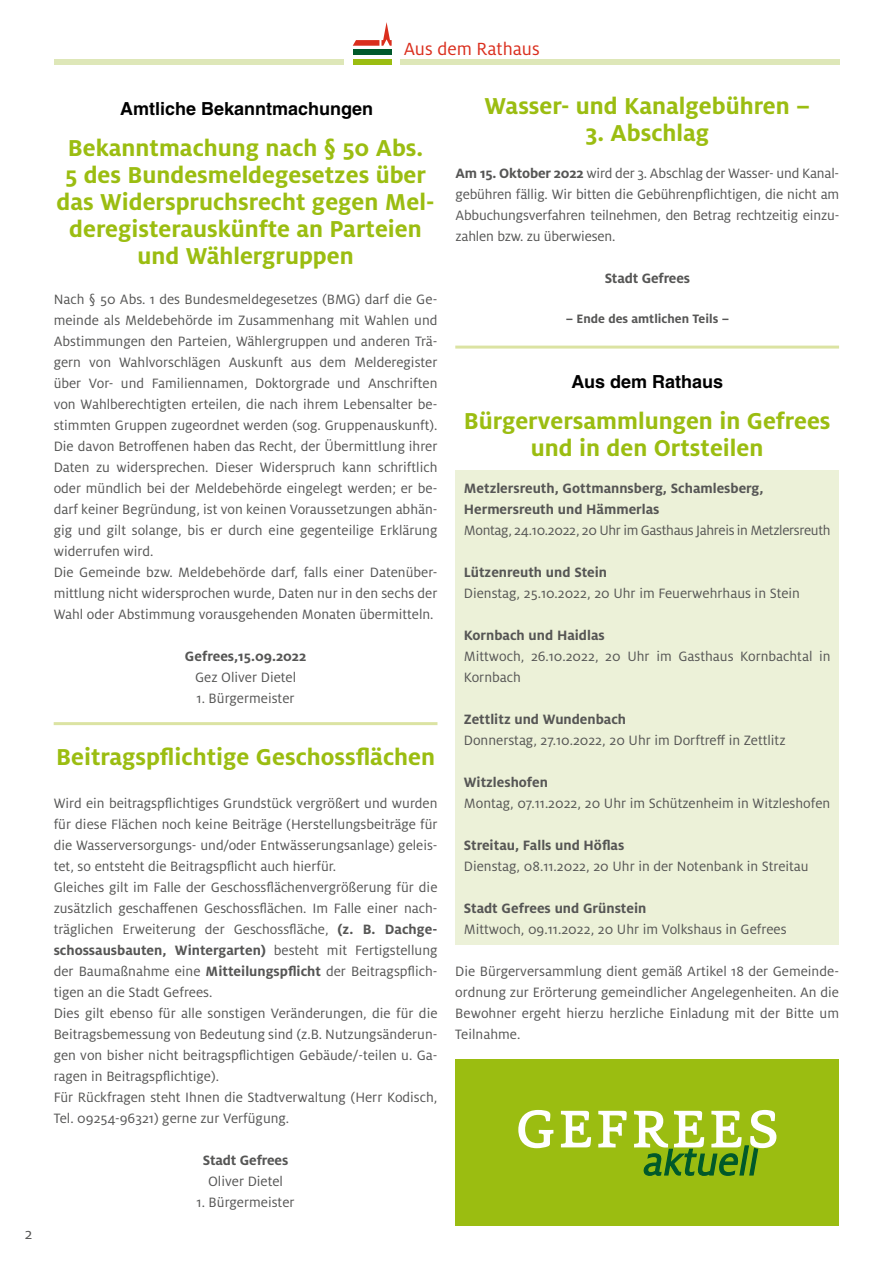
<style>
.page{position:relative;width:893px;height:1263px;background:#fff}
.page>*{position:absolute;margin:0;border:0;box-sizing:border-box;transform-origin:0 0}
.t1{font:700 25.5px/27px "Milo OT";color:#9bbd11;text-align:center}
.t2{font:19.5px "Milo OT";color:#da2e1d}
.t3{font:700 18px "Helvetica LT Std";color:#000}
.t4{font:16.5px "Milo OT";color:#565655}
.t5{font:15px/21px "Milo OT";color:#565655}
.t6{font:700 15px/21px "Milo OT";color:#565655}
.t7{font:15px "Milo OT";letter-spacing:-.02em;color:#565655}
.t8{font:700 13.5px "Milo OT";color:#565655}
.s1{font-weight:700}
</style>
<div class="page">
<div style="left:353px;top:50px;width:39px;height:5px;background:#00592a"></div>
<div style="left:353px;top:59px;width:39px;height:6px;background:#9bbd11"></div>
<svg style="left:353px;top:22px;width:39px;height:24px"></svg>
<div style="left:400px;top:59px;width:439px;height:6px;background:#dee7b8"></div>
<div style="left:55px;top:59px;width:289px;height:6px;background:#dee7b8"></div>
<div style="left:455px;top:1060px;width:384px;height:166px;background:#9bbd11"></div>
<svg style="left:518px;top:1110px;width:35px;height:38px"></svg>
<svg style="left:561px;top:1111px;width:30px;height:36px"></svg>
<svg style="left:598px;top:1111px;width:29px;height:36px"></svg>
<svg style="left:634px;top:1110px;width:142px;height:66px"></svg>
<hr style="left:455px;top:346px;width:384px;height:3px;background:#b8c745">
<hr style="left:54px;top:722px;width:383px;height:3px;background:#b8c745">
<div style="left:455px;top:470px;width:384px;height:34px;background:#ecf1d8"></div>
<div style="left:455px;top:491px;width:384px;height:34px;background:#ecf1d8"></div>
<div style="left:455px;top:512px;width:384px;height:34px;background:#ecf1d8"></div>
<div style="left:455px;top:533px;width:384px;height:34px;background:#ecf1d8"></div>
<div style="left:455px;top:554px;width:384px;height:34px;background:#ecf1d8"></div>
<div style="left:455px;top:575px;width:384px;height:34px;background:#ecf1d8"></div>
<div style="left:455px;top:596px;width:384px;height:34px;background:#ecf1d8"></div>
<div style="left:455px;top:617px;width:384px;height:34px;background:#ecf1d8"></div>
<div style="left:455px;top:638px;width:384px;height:55px;background:#ecf1d8"></div>
<div style="left:455px;top:680px;width:384px;height:34px;background:#ecf1d8"></div>
<div style="left:455px;top:701px;width:384px;height:34px;background:#ecf1d8"></div>
<div style="left:455px;top:722px;width:384px;height:34px;background:#ecf1d8"></div>
<div style="left:455px;top:743px;width:384px;height:34px;background:#ecf1d8"></div>
<div style="left:455px;top:764px;width:384px;height:34px;background:#ecf1d8"></div>
<div style="left:455px;top:785px;width:384px;height:34px;background:#ecf1d8"></div>
<div style="left:455px;top:806px;width:384px;height:34px;background:#ecf1d8"></div>
<div style="left:455px;top:827px;width:384px;height:34px;background:#ecf1d8"></div>
<div style="left:455px;top:848px;width:384px;height:34px;background:#ecf1d8"></div>
<div style="left:455px;top:869px;width:384px;height:34px;background:#ecf1d8"></div>
<div style="left:455px;top:890px;width:384px;height:34px;background:#ecf1d8"></div>
<div style="left:455px;top:911px;width:384px;height:34px;background:#ecf1d8"></div>
<p class="t4" style="left:25px;top:1225px;width:9px">2</p>
<h2 class="t2" style="left:404px;top:38px;width:137px">Aus dem Rathaus</h2>
<p class="t3" style="left:120px;top:97px;width:254px">Amtliche Bekanntmachungen</p>
<h1 class="t1" style="left:57px;top:134px;width:379px">Bekanntmachung nach § 50 Abs.<br>5 des Bundesmeldegesetzes über das Widerspruchsrecht gegen Mel&shy;deregisterauskünfte an Parteien und Wählergruppen</h1>
<p class="t5" style="left:54px;top:288px;width:385px">Nach § 50 Abs. 1 des Bundesmeldegesetzes (BMG) darf die Ge&shy;meinde als Meldebehörde im Zusammenhang mit Wahlen und Abstimmungen den Parteien, Wählergruppen und anderen Trä&shy;gern von Wahlvorschlägen Auskunft aus dem Melderegister über Vor- und Familiennamen, Doktorgrade und Anschriften von Wahlberechtigten erteilen, die nach ihrem Lebensalter be&shy;stimmten Gruppen zugeordnet werden (sog. Gruppenauskunft).<br>Die davon Betroffenen haben das Recht, der Übermittlung ihrer Daten zu widersprechen. Dieser Widerspruch kann schriftlich oder mündlich bei der Meldebehörde eingelegt werden; er be&shy;darf keiner Begründung, ist von keinen Voraussetzungen abhän&shy;gig und gilt solange, bis er durch eine gegenteilige Erklärung widerrufen wird.<br>Die Gemeinde bzw. Meldebehörde darf, falls einer Datenüber&shy;mittlung nicht widersprochen wurde, Daten nur in den sechs der Wahl oder Abstimmung vorausgehenden Monaten übermitteln.</p>
<p class="t6" style="left:185px;top:645px;width:123px">Gefrees,15.09.2022</p>
<p class="t5" style="left:195px;top:666px;width:103px">Gez Oliver Dietel</p>
<p class="t5" style="left:197px;top:687px;width:99px">1. Bürgermeister</p>
<h1 class="t1" style="left:56px;top:743px;width:380px">Beitragspflichtige Geschossflächen</h1>
<p class="t5" style="left:54px;top:792px;width:385px">Wird ein beitragspflichtiges Grundstück vergrößert und wurden für diese Flächen noch keine Beiträge (Herstellungsbeiträge für die Wasserversorgungs- und/oder Entwässerungsanlage) geleis&shy;tet, so entsteht die Beitragspflicht auch hierfür.<br>Gleiches gilt im Falle der Geschossflächenvergrößerung für die zusätzlich geschaffenen Geschossflächen. Im Falle einer nach&shy;träglichen Erweiterung der Geschossfläche, <span class="s1">(z. B. Dachge&shy;schossausbauten, Wintergarten)</span> besteht mit Fertigstellung der Baumaßnahme eine <span class="s1">Mitteilungspflicht</span> der Beitragspflich&shy;tigen an die Stadt Gefrees.<br>Dies gilt ebenso für alle sonstigen Veränderungen, die für die Beitragsbemessung von Bedeutung sind (z.B. Nutzungsänderun&shy;gen von bisher nicht beitragspflichtigen Gebäude/-teilen u. Ga&shy;ragen in Beitragspflichtige).<br>Für Rückfragen steht Ihnen die Stadtverwaltung (Herr Kodisch, Tel. 09254-96321) gerne zur Verfügung.</p>
<p class="t6" style="left:203px;top:1149px;width:87px">Stadt Gefrees</p>
<p class="t5" style="left:208px;top:1170px;width:77px">Oliver Dietel</p>
<p class="t5" style="left:197px;top:1191px;width:99px">1. Bürgermeister</p>
<h1 class="t1" style="left:485px;top:92px;width:327px">Wasser- und Kanalgebühren –</h1>
<h1 class="t1" style="left:586px;top:119px;width:125px">3. Abschlag</h1>
<p class="t5" style="left:455px;top:162px;width:385px;text-align:justify"><span class="s1">Am 15. Oktober 2022</span> wird der 3. Abschlag der Wasser- und Kanal&shy;gebühren fällig. Wir bitten die Gebührenpflichtigen, die nicht am Abbuchungsverfahren teilnehmen, den Betrag rechtzeitig einzu&shy;zahlen bzw. zu überwiesen.</p>
<p class="t6" style="left:605px;top:267px;width:87px">Stadt Gefrees</p>
<p class="t8" style="left:566px;top:311px;width:165px">– Ende des amtlichen Teils –</p>
<p class="t3" style="left:571px;top:370px;width:153px">Aus dem Rathaus</p>
<h1 class="t1" style="left:464px;top:407px;width:368px">Bürgerversammlungen in Gefrees und in den Ortsteilen</h1>
<p class="t6" style="left:464px;top:477px;width:301px">Metzlersreuth, Gottmannsberg, Schamlesberg,<br>Hermersreuth und Hämmerlas</p>
<p class="t7" style="left:464px;top:522px;width:368px">Montag, 24.10.2022, 20 Uhr im Gasthaus Jahreis in Metzlersreuth</p>
<p class="t6" style="left:464px;top:561px;width:145px">Lützenreuth und Stein</p>
<p class="t5" style="left:464px;top:582px;width:338px">Dienstag, 25.10.2022, 20 Uhr im Feuerwehrhaus in Stein</p>
<p class="t6" style="left:464px;top:624px;width:142px">Kornbach und Haidlas</p>
<p class="t5" style="left:464px;top:645px;width:368px">Mittwoch, 26.10.2022, 20 Uhr im Gasthaus Kornbachtal in<br>Kornbach</p>
<p class="t6" style="left:464px;top:708px;width:164px">Zettlitz und Wundenbach</p>
<p class="t5" style="left:464px;top:729px;width:323px">Donnerstag, 27.10.2022, 20 Uhr im Dorftreff in Zettlitz</p>
<p class="t6" style="left:464px;top:771px;width:86px">Witzleshofen</p>
<p class="t5" style="left:464px;top:792px;width:368px">Montag, 07.11.2022, 20 Uhr im Schützenheim in Witzleshofen</p>
<p class="t6" style="left:464px;top:834px;width:162px">Streitau, Falls und Höflas</p>
<p class="t5" style="left:464px;top:855px;width:346px">Dienstag, 08.11.2022, 20 Uhr in der Notenbank in Streitau</p>
<p class="t6" style="left:464px;top:897px;width:184px">Stadt Gefrees und Grünstein</p>
<p class="t5" style="left:464px;top:918px;width:324px">Mittwoch, 09.11.2022, 20 Uhr im Volkshaus in Gefrees</p>
<p class="t5" style="left:455px;top:960px;width:385px;text-align:justify">Die Bürgerversammlung dient gemäß Artikel 18 der Gemeinde&shy;ordnung zur Erörterung gemeindlicher Angelegenheiten. An die Bewohner ergeht hierzu herzliche Einladung mit der Bitte um Teilnahme.</p>
</div>
